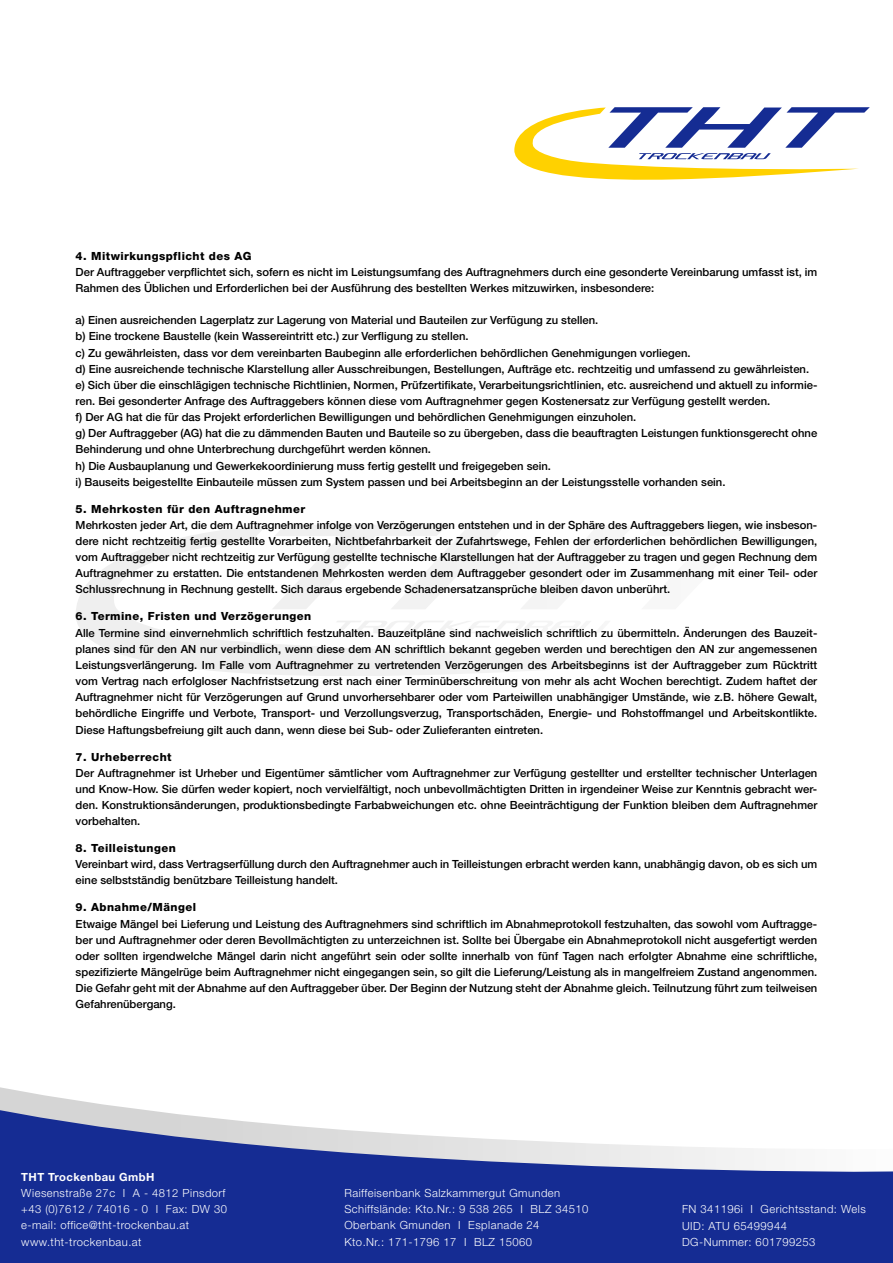
<style>
.page{position:relative;width:893px;height:1263px;background:#fff}
.page>*{position:absolute;margin:0;border:0;box-sizing:border-box;transform-origin:0 0}
.t1{font:500 11.25px/16.2px "Helvetica Neue LT Pro";color:#000;text-align:justify}
.t2{font:300 11.25px/16.2px "Helvetica Neue LT Pro";letter-spacing:.04em;color:#fff}
.t3{font:800 11.25px "Helvetica Neue LT Pro";letter-spacing:.04em;color:#000}
.t4{font:700 11.25px "Helvetica Neue LT Pro";letter-spacing:.04em;color:#fff}
</style>
<div class="page">
<div style="left:0;top:1188px;width:893px;height:75px;background:#152c93"></div>
<svg style="left:0;top:1087px;width:893px;height:101px"></svg>
<svg style="left:514px;top:107px;width:356px;height:73px"></svg>
<svg style="left:76px;top:525px;width:471px;height:151px"></svg>
<p class="t3" style="left:76px;top:249px;width:177px">4. Mitwirkungspflicht des AG</p>
<p class="t1" style="left:76px;top:264px;width:743px">Der Auftraggeber verpflichtet sich, sofern es nicht im Leistungsumfang des Auftragnehmers durch eine gesonderte Vereinbarung umfasst ist, im<br>Rahmen des Üblichen und Erforderlichen bei der Ausführung des bestellten Werkes mitzuwirken, insbesondere:</p>
<p class="t1" style="left:76px;top:312px;width:743px;text-align:left">a) Einen ausreichenden Lagerplatz zur Lagerung von Material und Bauteilen zur Verfügung zu stellen.<br>b) Eine trockene Baustelle (kein Wassereintritt etc.) zur Verfligung zu stellen.<br>c) Zu gewährleisten, dass vor dem vereinbarten Baubeginn alle erforderlichen behördlichen Genehmigungen vorliegen.<br>d) Eine ausreichende technische KlarsteIlung aller Ausschreibungen, Bestellungen, Aufträge etc. rechtzeitig und umfassend zu gewährleisten. e) Sich über die einschlägigen technische Richtlinien, Normen, Prüfzertifikate, Verarbeitungsrichtlinien, etc. ausreichend und aktuell zu informie&shy;ren. Bei gesonderter Anfrage des Auftraggebers können diese vom Auftragnehmer gegen Kostenersatz zur Verfügung gestellt werden.<br>f) Der AG hat die für das Projekt erforderlichen Bewilligungen und behördlichen Genehmigungen einzuholen.<br>g) Der Auftraggeber (AG) hat die zu dämmenden Bauten und Bauteile so zu übergeben, dass die beauftragten Leistungen funktionsgerecht ohne Behinderung und ohne Unterbrechung durchgeführt werden können.<br>h) Die Ausbauplanung und Gewerkekoordinierung muss fertig gestellt und freigegeben sein.<br>i) Bauseits beigesteIlte Einbauteile müssen zum System passen und bei Arbeitsbeginn an der Leistungsstelle vorhanden sein.</p>
<p class="t3" style="left:76px;top:502px;width:231px">5. Mehrkosten für den Auftragnehmer</p>
<p class="t1" style="left:76px;top:517px;width:743px">Mehrkosten jeder Art, die dem Auftragnehmer infolge von Verzögerungen entstehen und in der Sphäre des Auftraggebers liegen, wie insbeson&shy;dere nicht rechtzeitig fertig gestellte Vorarbeiten, Nichtbefahrbarkeit der Zufahrtswege, Fehlen der erforderlichen behördlichen Bewilligungen, vom Auftraggeber nicht rechtzeitig zur Verfügung gestellte technische Klarstellungen hat der Auftraggeber zu tragen und gegen Rechnung dem Auftragnehmer zu erstatten. Die entstandenen Mehrkosten werden dem Auftraggeber gesondert oder im Zusammenhang mit einer Teil- oder Schlussrechnung in Rechnung gestellt. Sich daraus ergebende Schadenersatzansprüche bleiben davon unberührt.</p>
<p class="t3" style="left:76px;top:610px;width:237px">6. Termine, Fristen und Verzögerungen</p>
<p class="t1" style="left:76px;top:624px;width:743px">Alle Termine sind einvernehmlich schriftlich festzuhalten. Bauzeitpläne sind nachweislich schriftlich zu übermitteln. Änderungen des Bauzeit&shy;planes sind für den AN nur verbindlich, wenn diese dem AN schriftlich bekannt gegeben werden und berechtigen den AN zur angemessenen Leistungsverlängerung. Im Falle vom Auftragnehmer zu vertretenden Verzögerungen des Arbeitsbeginns ist der Auftraggeber zum Rücktritt vom Vertrag nach erfolgloser Nachfristsetzung erst nach einer Terminüberschreitung von mehr als acht Wochen berechtigt. Zudem haftet der Auftragnehmer nicht für Verzögerungen auf Grund unvorhersehbarer oder vom Parteiwillen unabhängiger Umstände, wie z.B. höhere Gewalt, behördliche Eingriffe und Verbote, Transport- und Verzollungsverzug, Transportschäden, Energie- und Rohstoffmangel und Arbeitskontlikte.<br>Diese Haftungsbefreiung gilt auch dann, wenn diese bei Sub- oder Zulieferanten eintreten.</p>
<p class="t3" style="left:76px;top:750px;width:97px">7. Urheberrecht</p>
<p class="t1" style="left:76px;top:764px;width:743px">Der Auftragnehmer ist Urheber und Eigentümer sämtlicher vom Auftragnehmer zur Verfügung gestellter und erstellter technischer Unterlagen und Know-How. Sie dürfen weder kopiert, noch vervielfältigt, noch unbevollmächtigten Dritten in irgendeiner Weise zur Kenntnis gebracht wer&shy;den. Konstruktionsänderungen, produktionsbedingte Farbabweichungen etc. ohne Beeinträchtigung der Funktion bleiben dem Auftragnehmer vorbehalten.</p>
<p class="t3" style="left:76px;top:841px;width:102px">8. Teilleistungen</p>
<p class="t1" style="left:76px;top:856px;width:743px">Vereinbart wird, dass Vertragserfüllung durch den Auftragnehmer auch in Teilleistungen erbracht werden kann, unabhängig davon, ob es sich um eine selbstständig benützbare Teilleistung handelt.</p>
<p class="t3" style="left:76px;top:901px;width:122px">9. Abnahme/Mängel</p>
<p class="t1" style="left:76px;top:915px;width:743px">Etwaige Mängel bei Lieferung und Leistung des Auftragnehmers sind schriftlich im Abnahmeprotokoll festzuhalten, das sowohl vom Auftragge&shy;ber und Auftragnehmer oder deren Bevollmächtigten zu unterzeichnen ist. Sollte bei Übergabe ein Abnahmeprotokoll nicht ausgefertigt werden oder sollten irgendwelche Mängel darin nicht angeführt sein oder sollte innerhalb von fünf Tagen nach erfolgter Abnahme eine schriftliche, spezifizierte Mängelrüge beim Auftragnehmer nicht eingegangen sein, so gilt die Lieferung/Leistung als in mangelfreiem Zustand angenommen.<br>Die Gefahr geht mit der Abnahme auf den Auftraggeber über. Der Beginn der Nutzung steht der Abnahme gleich. Teilnutzung führt zum teilweisen Gefahrenübergang.</p>
<p class="t4" style="left:21px;top:1170px;width:135px">THT Trockenbau GmbH</p>
<p class="t2" style="left:21px;top:1185px;width:207px">Wiesenstraße 27c I A - 4812 Pinsdorf +43 (0)7612 / 74016 - 0 I Fax: DW 30 e-mail: office@tht-trockenbau.at www.tht-trockenbau.at</p>
<p class="t2" style="left:344px;top:1185px;width:246px">Raiffeisenbank Salzkammergut Gmunden Schiffslände: Kto.Nr.: 9 538 265 I BLZ 34510<br>Oberbank Gmunden I Esplanade 24<br>Kto.Nr.: 171-1796 17 I BLZ 15060</p>
<p class="t2" style="left:682px;top:1201px;width:185px">FN 341196i I Gerichtsstand: Wels<br>UID: ATU 65499944<br>DG-Nummer: 601799253</p>
</div>
